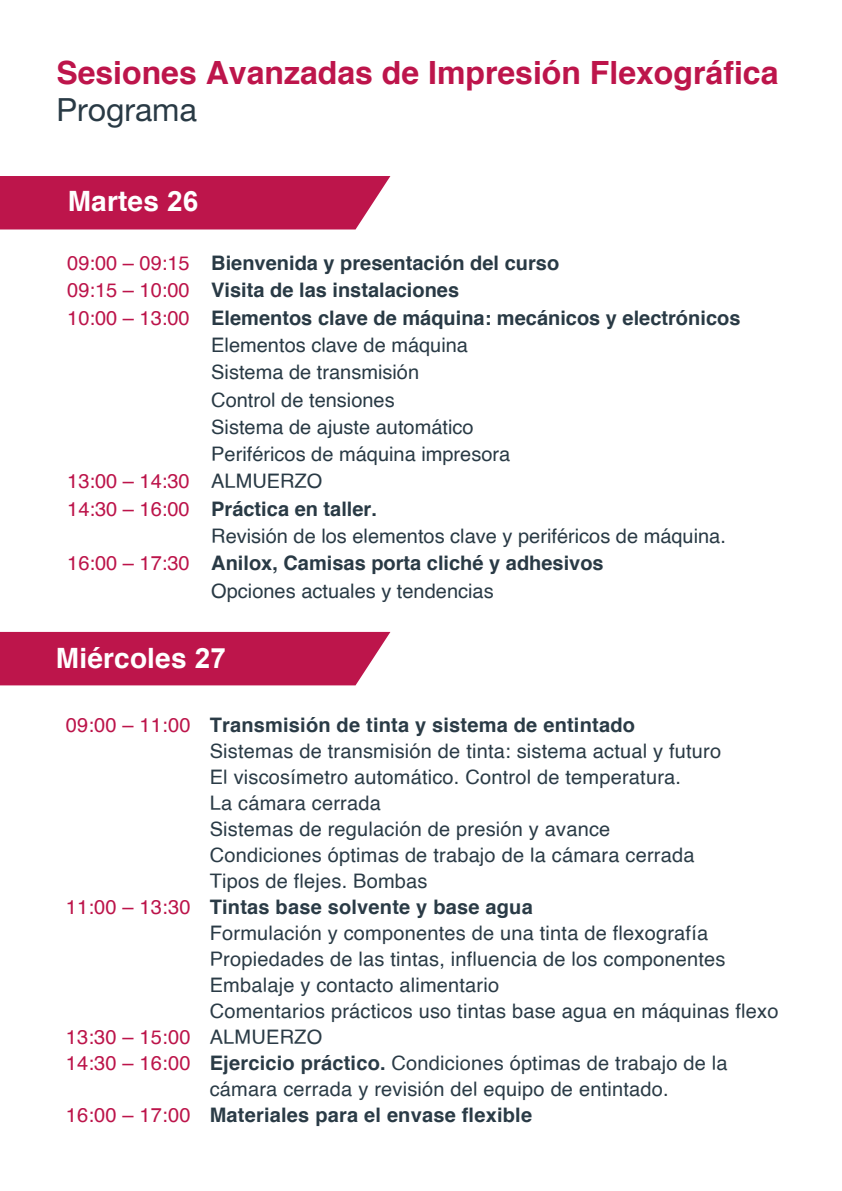
<style>
.page{position:relative;width:842px;height:1191px;background:#fff}
.page>*{position:absolute;margin:0;border:0;box-sizing:border-box;transform-origin:0 0}
.Model_màquina{font:700 32px/36.6px "Helvetica";color:#bd154b}
.t1{font:700 28px "Helvetica";letter-spacing:.005em;color:#fff}
.t2{font:20px "Helvetica";letter-spacing:.01em;color:#2a3b46}
.Model_màquina-2{font:700 20px "Helvetica";color:#293a45}
.Model_màquina-3{font:20px "Helvetica";color:#293a45}
.t3{font:700 20px "Helvetica";letter-spacing:.01em;color:#2a3b46}
.Model_màquina-4{font:20px "Helvetica";letter-spacing:.005em;color:#bc144a}
.s1{font-family:"Helvetica Neue LT Std";font-weight:400;color:#293a45}
.s2{font-weight:400;color:#293a45}
.s3{font-family:"Arial"}
.s4{font-weight:400;color:#bc144a}
.s5{color:#293a45}
.s6{color:#2a3b46}
.s7{color:#bc144a}
.s8{font-weight:700}
</style>
<div class="page">
<div style="left:0;top:176px;width:390px;height:53px;background:#bd154b"></div>
<div style="left:0;top:632px;width:390px;height:53px;background:#bd154b"></div>
<p class="Model_màquina" style="left:56px;top:55px;width:724px">Sesiones Avanzadas de Impresión Flexográfica<br><span class="s1">Program</span><span class="s2">a</span></p>
<h2 class="t1" style="left:68px;top:179px;width:132px">Martes <span class="s3">26</span></h2>
<p class="Model_màquina-2" style="left:67px;top:247px;width:493px"><span class="s4">09:00 – 09:15</span> Bienvenida y presentación del curso</p>
<p class="Model_màquina-2" style="left:67px;top:274px;width:393px"><span class="s4">09:15 – 10:00</span> Visita de las instalaciones</p>
<p class="Model_màquina-2" style="left:67px;top:301px;width:675px"><span class="s4">10:00 – 13:00</span> Elementos clave de máquina: mecánicos y electrónicos</p>
<p class="Model_màquina-3" style="left:211px;top:329px;width:258px">Elementos clave de máquina</p>
<p class="Model_màquina-3" style="left:211px;top:357px;width:209px">Sistema de transmisión</p>
<p class="Model_màquina-3" style="left:211px;top:384px;width:185px">Control de tensiones</p>
<p class="Model_màquina-3" style="left:211px;top:411px;width:264px">Sistema de ajuste automático</p>
<p class="Model_màquina-3" style="left:211px;top:438px;width:300px">Periféricos de máquina impresora</p>
<p class="Model_màquina-4" style="left:67px;top:466px;width:257px">13:00 – 14:30 <span class="s5">ALMUERZO</span></p>
<p class="Model_màquina-2" style="left:67px;top:492px;width:311px"><span class="s4">14:30 – 16:00</span> Práctica en taller.</p>
<p class="Model_màquina-3" style="left:211px;top:520px;width:516px">Revisión de los elementos clave y periféricos de máquina.</p>
<p class="Model_màquina-2" style="left:67px;top:547px;width:538px"><span class="s4">16:00 – 17:30</span> Anilox, Camisas porta cliché y adhesivos</p>
<p class="Model_màquina-3" style="left:211px;top:575px;width:284px">Opciones actuales y tendencias</p>
<p class="t1" style="left:56px;top:635px;width:172px">Miércoles <span class="s3">27</span></p>
<p class="t3" style="left:66px;top:709px;width:571px"><span class="s4">09:00 – 11:00</span> Transmisión de tinta y sistema de entintado</p>
<p class="t2" style="left:210px;top:735px;width:513px">Sistemas de transmisión de tinta: sistema actual y futuro</p>
<p class="t2" style="left:210px;top:761px;width:473px">El viscosímetro automático. Control de temperatura.</p>
<p class="t2" style="left:210px;top:787px;width:173px">La cámara cerrada</p>
<p class="t2" style="left:210px;top:813px;width:402px">Sistemas de regulación de presión y avance</p>
<p class="t2" style="left:210px;top:839px;width:486px">Condiciones óptimas de trabajo de la cámara cerrada</p>
<p class="t2" style="left:210px;top:865px;width:219px">Tipos de flejes. Bombas</p>
<p class="t3" style="left:66px;top:891px;width:468px"><span class="s4">11:00 – 13:30</span> Tintas base solvente y base agua</p>
<p class="t2" style="left:210px;top:917px;width:500px">Formulación y componentes de una tinta de flexografía</p>
<p class="t2" style="left:210px;top:943px;width:517px">Propiedades de las tintas, influencia de los componentes</p>
<p class="t2" style="left:210px;top:969px;width:291px">Embalaje y contacto alimentario</p>
<p class="t2" style="left:210px;top:995px;width:570px">Comentarios prácticos uso tintas base agua en máquinas flexo</p>
<p class="Model_màquina-4" style="left:66px;top:1021px;width:258px">13:30 – 15:00 <span class="s6">ALMUERZO</span></p>
<p class="t2" style="left:66px;top:1047px;width:663px"><span class="s7">14:30 – 16:00</span> <span class="s8">Ejercicio práctico.</span> Condiciones óptimas de trabajo de la</p>
<p class="t2" style="left:210px;top:1073px;width:460px">cámara cerrada y revisión del equipo de entintado.</p>
<p class="t3" style="left:66px;top:1099px;width:468px"><span class="s4">16:00 – 17:00</span> Materiales para el envase flexible</p>
</div>
